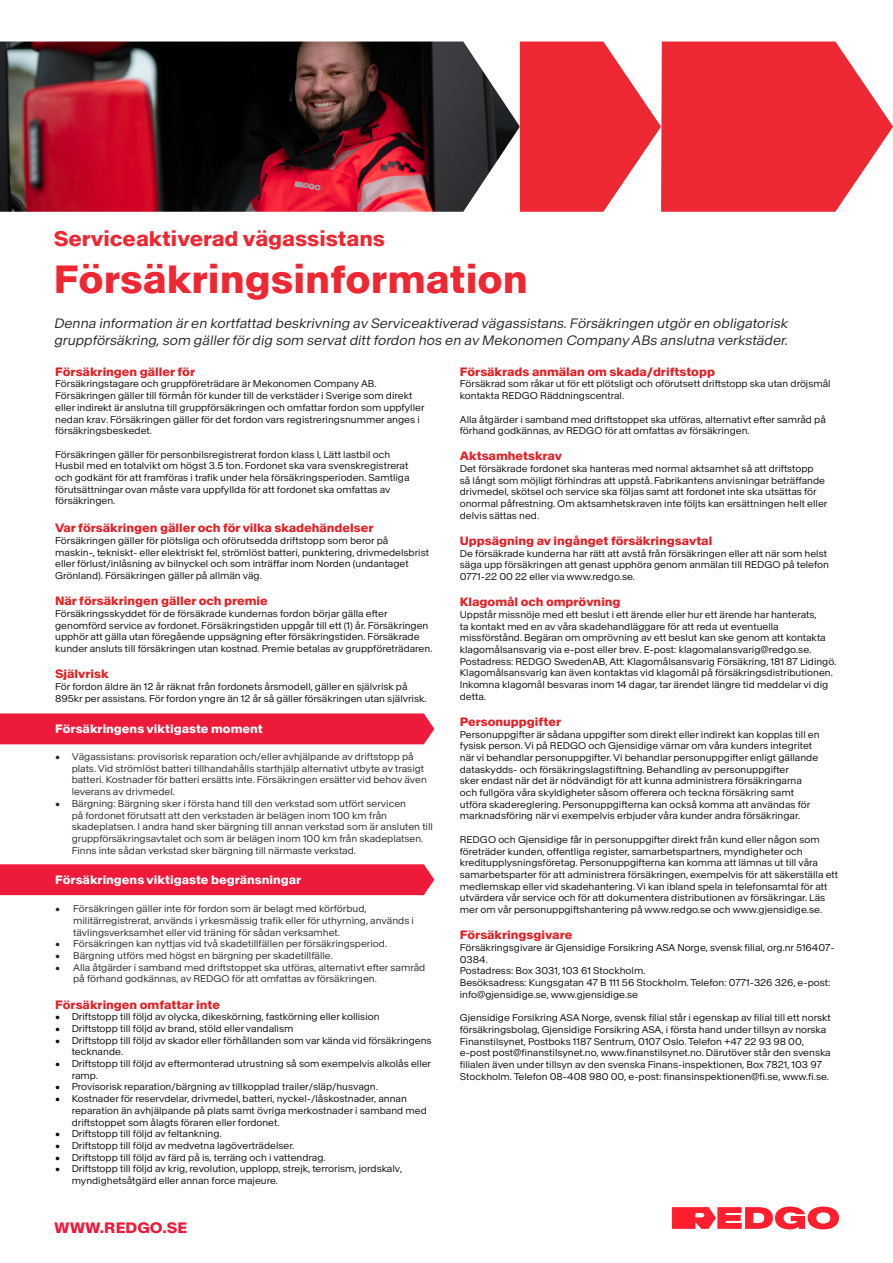
<style>
.page{position:relative;width:893px;height:1263px;background:#fff}
.page>*{position:absolute;margin:0;border:0;box-sizing:border-box;transform-origin:0 0}
.t1{font:700 39px "REDGO";color:#ee2833}
.t2{font:700 21px "REDGO";color:#ee2833}
.t3{font:700 15px "REDGO";color:#ed1a3a}
.t4{font:italic 300 13.5px/16.2px "Baikal";color:#231f20}
.t5{font:700 12px "Baikal";color:#e41f25}
.t6{font:700 12px "Baikal";color:#fff}
.t7{font:300 9.75px/11.7px "Baikal";color:#000}
.t8{font:300 9.75px/11.7px "Baikal";color:#231f20}
</style>
<div class="page">
<img style="left:0;top:42px;width:520px;height:170px">
<svg style="left:672px;top:1206px;width:167px;height:23px"></svg>
<svg style="left:520px;top:42px;width:373px;height:170px"></svg>
<div style="left:0;top:713px;width:434px;height:31px;background:#ed1a3a"></div>
<div style="left:0;top:864px;width:434px;height:31px;background:#ed1a3a"></div>
<h2 class="t2" style="left:54px;top:225px;width:333px">Serviceaktiverad vägassistans</h2>
<h1 class="t1" style="left:54px;top:254px;width:476px">Försäkringsinformation</h1>
<h3 class="t4" style="left:54px;top:315px;width:738px">Denna information ären kortfattad beskrivning av Serviceaktiverad vägassistans.Försäkringen utgören obligatorisk gruppförsäkring,som gällerfördig som servatdittfordon hos en av Mekonomen Company ABs anslutna verkstäder.</h3>
<p class="t5" style="left:55px;top:364px;width:141px">Försäkringen gäller för</p>
<p class="t7" style="left:55px;top:378px;width:371px">Försäkringstagare och gruppföreträdare är Mekonomen Company AB.<br>Försäkringen gäller till förmån för kunder till de verkstäder i Sverige som direkt eller indirekt är anslutna till gruppförsäkringen och omfattar fordon som uppfyller nedan krav. Försäkringen gäller för det fordon vars registreringsnummer anges i försäkringsbeskedet.</p>
<p class="t7" style="left:55px;top:448px;width:356px">Försäkringen gäller för personbilsregistrerat fordon klass I, Lätt lastbil och Husbil med en totalvikt om högst 3.5 ton. Fordonet ska vara svenskregistrerat och godkänt för att framföras i trafik under hela försäkringsperioden. Samtliga förutsättningar ovan måste vara uppfyllda för att fordonet ska omfattas av försäkringen.</p>
<p class="t5" style="left:55px;top:520px;width:320px">Var försäkringen gäller och för vilka skadehändelser</p>
<p class="t7" style="left:55px;top:534px;width:375px">Försäkringen gäller för plötsliga och oförutsedda driftstopp som beror på maskin-, tekniskt- eller elektriskt fel, strömlöst batteri, punktering, drivmedelsbrist eller förlust/inlåsning av bilnyckel och som inträffar inom Norden (undantaget Grönland). Försäkringen gäller på allmän väg.</p>
<p class="t5" style="left:55px;top:593px;width:214px">När försäkringen gäller och premie</p>
<p class="t7" style="left:55px;top:607px;width:379px">Försäkringsskyddet för de försäkrade kundernas fordon börjar gälla efter genomförd service av fordonet. Försäkringstiden uppgår till ett (1) år. Försäkringen upphör att gälla utan föregående uppsägning efter försäkringstiden. Försäkrade kunder ansluts till försäkringen utan kostnad. Premie betalas av gruppföreträdaren.</p>
<p class="t5" style="left:55px;top:666px;width:55px">Självrisk</p>
<p class="t7" style="left:55px;top:680px;width:373px">För fordon äldre än 12 år räknat från fordonets årsmodell, gäller en självrisk på<br>895kr per assistans. För fordon yngre än 12 år så gäller försäkringen utan självrisk.</p>
<p class="t6" style="left:55px;top:721px;width:209px">Försäkringens viktigaste moment</p>
<p class="t8" style="left:72px;top:750px;width:357px;text-indent:-16px">• Vägassistans: provisorisk reparation och/eller avhjälpande av driftstopp på plats. Vid strömlöst batteri tillhandahålls starthjälp alternativt utbyte av trasigt batteri. Kostnader för batteri ersätts inte. Försäkringen ersätter vid behov även leverans av drivmedel.</p>
<p class="t8" style="left:72px;top:797px;width:363px;text-indent:-16px">• Bärgning: Bärgning sker i första hand till den verkstad som utfört servicen<br>på fordonet förutsatt att den verkstaden är belägen inom 100 km från skadeplatsen. I andra hand sker bärgning till annan verkstad som är ansluten till gruppförsäkringsavtalet och som är belägen inom 100 km från skadeplatsen.<br>Finns inte sådan verkstad sker bärgning till närmaste verkstad.</p>
<p class="t6" style="left:55px;top:872px;width:247px">Försäkringens viktigaste begränsningar</p>
<p class="t8" style="left:73px;top:902px;width:342px;text-indent:-18px">• Försäkringen gäller inte för fordon som är belagt med körförbud, militärregistrerat, används i yrkesmässig trafik eller för uthyrning, används i tävlingsverksamhet eller vid träning för sådan verksamhet.</p>
<p class="t8" style="left:55px;top:937px;width:333px">• Försäkringen kan nyttjas vid två skadetillfällen per försäkringsperiod.</p>
<p class="t8" style="left:55px;top:949px;width:279px">• Bärgning utförs med högst en bärgning per skadetillfälle.</p>
<p class="t8" style="left:73px;top:961px;width:354px;text-indent:-18px">• Alla åtgärder i samband med driftstoppet ska utföras, alternativt efter samråd på förhand godkännas, av REDGO för att omfattas av försäkringen.</p>
<p class="t5" style="left:55px;top:996px;width:166px">Försäkringen omfattar inte</p>
<p class="t7" style="left:55px;top:1010px;width:326px">• Driftstopp till följd av olycka, dikeskörning, fastkörning eller kollision</p>
<p class="t7" style="left:55px;top:1022px;width:240px">• Driftstopp till följd av brand, stöld eller vandalism</p>
<p class="t7" style="left:72px;top:1034px;width:361px;text-indent:-16px">• Driftstopp till följd av skador eller förhållanden som var kända vid försäkringens tecknande.</p>
<p class="t7" style="left:72px;top:1057px;width:361px;text-indent:-16px">• Driftstopp till följd av eftermonterad utrustning så som exempelvis alkolås eller ramp.</p>
<p class="t7" style="left:55px;top:1081px;width:324px">• Provisorisk reparation/bärgning av tillkopplad trailer/släp/husvagn.</p>
<p class="t7" style="left:72px;top:1092px;width:357px;text-indent:-16px">• Kostnader för reservdelar, drivmedel, batteri, nyckel-/låskostnader, annan reparation än avhjälpande på plats samt övriga merkostnader i samband med driftstoppet som ålagts föraren eller fordonet.</p>
<p class="t7" style="left:55px;top:1127px;width:168px">• Driftstopp till följd av feltankning.</p>
<p class="t7" style="left:55px;top:1139px;width:241px">• Driftstopp till följd av medvetna lagöverträdelser.</p>
<p class="t7" style="left:55px;top:1151px;width:272px">• Driftstopp till följd av färd på is, terräng och i vattendrag.</p>
<p class="t7" style="left:72px;top:1162px;width:332px;text-indent:-16px">• Driftstopp till följd av krig, revolution, upplopp, strejk, terrorism, jordskalv, myndighetsåtgärd eller annan force majeure.</p>
<h3 class="t3" style="left:54px;top:1218px;width:135px">WWW.REDGO.SE</h3>
<p class="t5" style="left:460px;top:364px;width:257px">Försäkrads anmälan om skada/driftstopp</p>
<p class="t7" style="left:460px;top:378px;width:372px">Försäkrad som råkar ut för ett plötsligt och oförutsett driftstopp ska utan dröjsmål kontakta REDGO Räddningscentral.</p>
<p class="t7" style="left:460px;top:413px;width:367px">Alla åtgärder i samband med driftstoppet ska utföras, alternativt efter samråd på förhand godkännas, av REDGO för att omfattas av försäkringen.</p>
<p class="t5" style="left:460px;top:448px;width:104px">Aktsamhetskrav</p>
<p class="t7" style="left:460px;top:462px;width:369px">Det försäkrade fordonet ska hanteras med normal aktsamhet så att driftstopp<br>så långt som möjligt förhindras att uppstå. Fabrikantens anvisningar beträffande drivmedel, skötsel och service ska följas samt att fordonet inte ska utsättas för onormal påfrestning. Om aktsamhetskraven inte följts kan ersättningen helt eller delvis sättas ned.</p>
<p class="t5" style="left:460px;top:533px;width:254px">Uppsägning av ingånget försäkringsavtal</p>
<p class="t7" style="left:460px;top:547px;width:371px">De försäkrade kunderna har rätt att avstå från försäkringen eller att när som helst säga upp försäkringen att genast upphöra genom anmälan till REDGO på telefon<br>0771-22 00 22 eller via www.redgo.se.</p>
<p class="t5" style="left:460px;top:594px;width:162px">Klagomål och omprövning</p>
<p class="t7" style="left:460px;top:608px;width:378px">Uppstår missnöje med ett beslut i ett ärende eller hur ett ärende har hanterats,<br>ta kontakt med en av våra skadehandläggare för att reda ut eventuella missförstånd. Begäran om omprövning av ett beslut kan ske genom att kontakta klagomålsansvarig via e-post eller brev. E-post: klagomalansvarig@redgo.se.<br>Postadress: REDGO SwedenAB, Att: Klagomålsansvarig Försäkring, 181 87 Lidingö.<br>Klagomålsansvarig kan även kontaktas vid klagomål på försäkringsdistributionen.<br>Inkomna klagomål besvaras inom 14 dagar, tar ärendet längre tid meddelar vi dig detta.</p>
<p class="t5" style="left:460px;top:714px;width:103px">Personuppgifter</p>
<p class="t7" style="left:460px;top:728px;width:361px">Personuppgifter är sådana uppgifter som direkt eller indirekt kan kopplas till en fysisk person. Vi på REDGO och Gjensidige värnar om våra kunders integritet när vi behandlar personuppgifter. Vi behandlar personuppgifter enligt gällande dataskydds- och försäkringslagstiftning. Behandling av personuppgifter<br>sker endast när det är nödvändigt för att kunna administrera försäkringarna och fullgöra våra skyldigheter såsom offerera och teckna försäkring samt utföra skadereglering. Personuppgifterna kan också komma att användas för marknadsföring när vi exempelvis erbjuder våra kunder andra försäkringar.</p>
<p class="t7" style="left:460px;top:833px;width:380px">REDGO och Gjensidige får in personuppgifter direkt från kund eller någon som företräder kunden, offentliga register, samarbetspartners, myndigheter och kreditupplysningsföretag. Personuppgifterna kan komma att lämnas ut till våra samarbetsparter för att administrera försäkringen, exempelvis för att säkerställa ett medlemskap eller vid skadehantering. Vi kan ibland spela in telefonsamtal för att utvärdera vår service och för att dokumentera distributionen av försäkringar. Läs mer om vår personuppgiftshantering på www.redgo.se och www.gjensidige.se.</p>
<p class="t5" style="left:460px;top:927px;width:114px">Försäkringsgivare</p>
<p class="t7" style="left:460px;top:941px;width:376px">Försäkringsgivare är Gjensidige Forsikring ASA Norge, svensk filial, org.nr 516407- 0384.<br>Postadress: Box 3031, 103 61 Stockholm.<br>Besöksadress: Kungsgatan 47 B 111 56 Stockholm. Telefon: 0771-326 326, e-post: info@gjensidige.se, www.gjensidige.se</p>
<p class="t7" style="left:460px;top:1011px;width:373px">Gjensidige Forsikring ASA Norge, svensk filial står i egenskap av filial till ett norskt försäkringsbolag, Gjensidige Forsikring ASA, i första hand under tillsyn av norska Finanstilsynet, Postboks 1187 Sentrum, 0107 Oslo. Telefon +47 22 93 98 00, e-post post@finanstilsynet.no, www.finanstilsynet.no. Därutöver står den svenska filialen även under tillsyn av den svenska Finans-inspektionen, Box 7821, 103 97<br>Stockholm. Telefon 08-408 980 00, e-post: finansinspektionen@fi.se, www.fi.se.</p>
</div>
